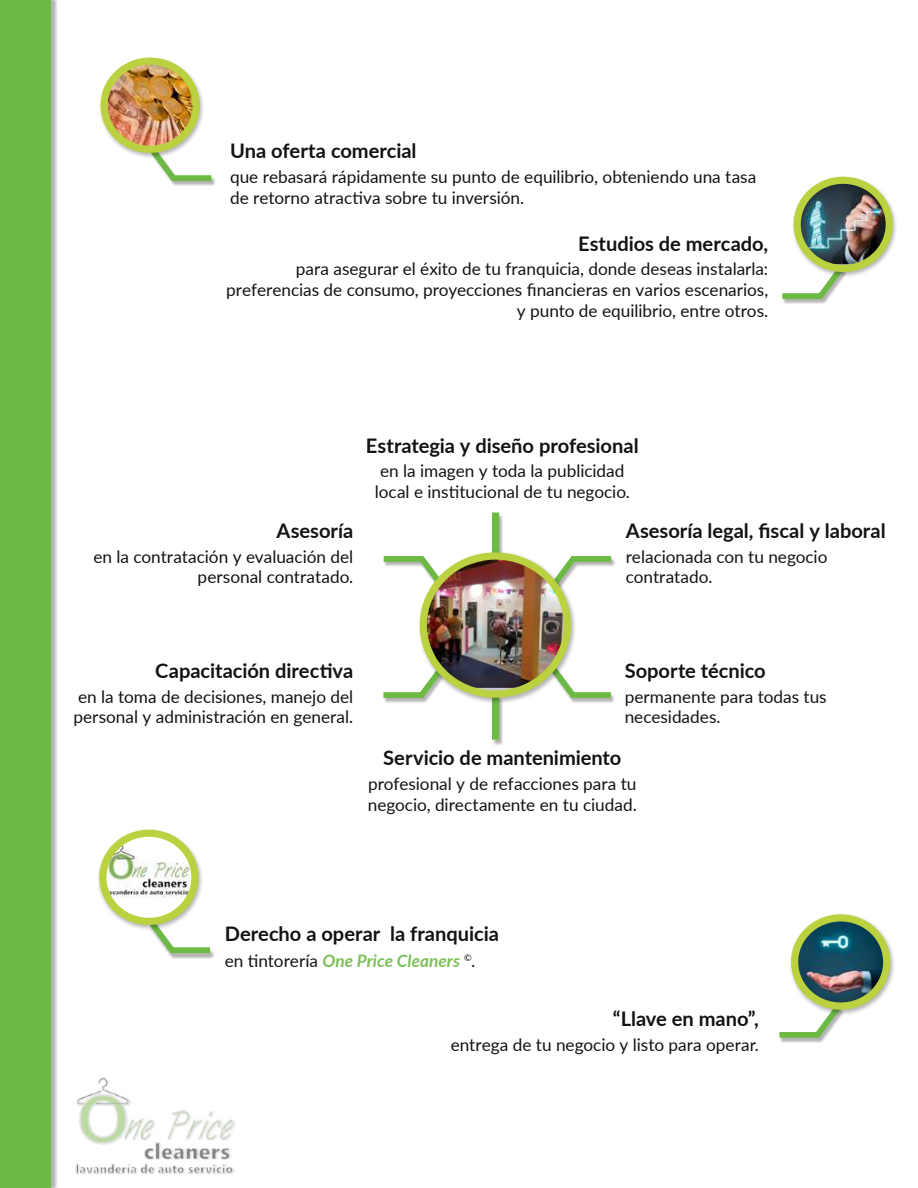
<style>
.page{position:relative;width:918px;height:1188px;background:#fff}
.page>*{position:absolute;margin:0;border:0;box-sizing:border-box;transform-origin:0 0}
.t1{font:700 20.1px "Lato";color:#131313}
.t2{font:17.25px/20.7px "Lato";color:#131313}
.t3{font:italic 700 17.25px "Lato";color:#7cc159}
.s1{font-weight:400;font-style:normal;color:#131313}
.s2{font-weight:400;color:#131313}
</style>
<div class="page">
<div style="left:783px;top:268px;width:65px;height:37px;background:#000;opacity:.3"></div>
<svg style="left:782px;top:268px;width:66px;height:34px"></svg>
<div style="left:149px;top:922px;width:66px;height:37px;background:#000;opacity:.3"></div>
<svg style="left:149px;top:922px;width:66px;height:34px"></svg>
<div style="left:492px;top:697px;width:11px;height:49px;background:#000;opacity:.3"></div>
<div style="left:492px;top:696px;width:7px;height:44px;background:#6cba44"></div>
<div style="left:492px;top:514px;width:11px;height:48px;background:#000;opacity:.3"></div>
<div style="left:492px;top:512px;width:7px;height:44px;background:#6cba44"></div>
<div style="left:550px;top:667px;width:66px;height:36px;background:#000;opacity:.3"></div>
<svg style="left:576px;top:667px;width:40px;height:34px"></svg>
<div style="left:384px;top:667px;width:65px;height:36px;background:#d5d5d5"></div>
<svg style="left:383px;top:667px;width:35px;height:34px"></svg>
<svg style="left:383px;top:556px;width:35px;height:10px"></svg>
<svg style="left:576px;top:556px;width:39px;height:11px"></svg>
<div style="left:151px;top:150px;width:65px;height:37px;background:#000;opacity:.3"></div>
<svg style="left:151px;top:150px;width:65px;height:34px"></svg>
<div style="left:98px;top:56px;width:107px;height:103px;background:#000;opacity:.3"></div>
<img style="left:104px;top:61px;width:92px;height:87px">
<div style="left:101px;top:58px;width:99px;height:95px;border:7px solid #bbd13f;border-radius:50%"></div>
<div style="left:791px;top:175px;width:108px;height:103px;background:#000;opacity:.3"></div>
<img style="left:797px;top:181px;width:92px;height:83px">
<div style="left:794px;top:177px;width:99px;height:95px;border:7px solid #bbd13f;border-radius:50%"></div>
<div style="left:418px;top:551px;width:158px;height:153px;background:#000;opacity:.3"></div>
<img style="left:423px;top:556px;width:144px;height:132px">
<div style="left:420px;top:552px;width:151px;height:146px;border:7px solid #bbd13f;border-radius:50%"></div>
<div style="left:97px;top:828px;width:107px;height:103px;background:#000;opacity:.3"></div>
<img style="left:103px;top:833px;width:90px;height:88px">
<div style="left:99px;top:830px;width:99px;height:95px;border:7px solid #bbd13f;border-radius:50%"></div>
<div style="left:780px;top:1006px;width:65px;height:37px;background:#000;opacity:.3"></div>
<svg style="left:779px;top:1006px;width:66px;height:35px"></svg>
<div style="left:789px;top:913px;width:107px;height:103px;background:#000;opacity:.3"></div>
<img style="left:795px;top:918px;width:92px;height:88px">
<div style="left:791px;top:914px;width:99px;height:96px;border:7px solid #bbd13f;border-radius:50%"></div>
<img style="left:75px;top:1078px;width:161px;height:96px">
<div style="left:2px;top:0;width:56px;height:1188px;background:#000;opacity:.3"></div>
<div style="left:0;top:0;width:51px;height:1188px;background:#6cba44"></div>
<p class="t1" style="left:230px;top:136px;width:188px">Una oferta comercial</p>
<p class="t2" style="left:230px;top:166px;width:528px">que rebasará rápidamente su punto de equilibrio, obteniendo una tasa de retorno atractiva sobre tu inversión.</p>
<p class="t1" style="left:578px;top:228px;width:192px">Estudios de mercado,</p>
<p class="t2" style="left:226px;top:258px;width:543px;text-align:right">para asegurar el éxito de tu franquicia, donde deseas instalarla: preferencias de consumo, proyecciones financieras en varios escenarios, y punto de equilibrio, entre otros.</p>
<p class="t1" style="left:276px;top:516px;width:78px">Asesoría</p>
<p class="t2" style="left:93px;top:545px;width:261px;text-align:right">en la contratación y evaluación del personal contratado.</p>
<p class="t1" style="left:366px;top:430px;width:274px">Estrategia y diseño profesional</p>
<p class="t2" style="left:375px;top:460px;width:257px;text-align:center">en la imagen y toda la publicidad local e institucional de tu negocio.</p>
<p class="t1" style="left:626px;top:516px;width:261px">Asesoría legal, fiscal y laboral</p>
<p class="t2" style="left:626px;top:545px;width:203px">relacionada con tu negocio contratado.</p>
<p class="t1" style="left:155px;top:656px;width:200px">Capacitación directiva</p>
<p class="t2" style="left:73px;top:685px;width:281px">en la toma de decisiones, manejo del personal y administración en general.</p>
<p class="t1" style="left:625px;top:656px;width:143px">Soporte técnico</p>
<p class="t2" style="left:625px;top:685px;width:204px">permanente para todas tus necesidades.</p>
<p class="t1" style="left:383px;top:743px;width:240px">Servicio de mantenimiento</p>
<p class="t2" style="left:368px;top:773px;width:271px">profesional y de refacciones para tu negocio, directamente en tu ciudad.</p>
<p class="t1" style="left:225px;top:919px;width:276px">Derecho a operar la franquicia</p>
<p class="t3" style="left:225px;top:948px;width:253px"><span class="s1">en tintorería</span> One Price Cleaners <sup>©</sup><span class="s2">.</span></p>
<p class="t1" style="left:613px;top:1004px;width:148px">“Llave en mano”,</p>
<p class="t2" style="left:451px;top:1033px;width:310px">entrega de tu negocio y listo para operar.</p>
</div>
